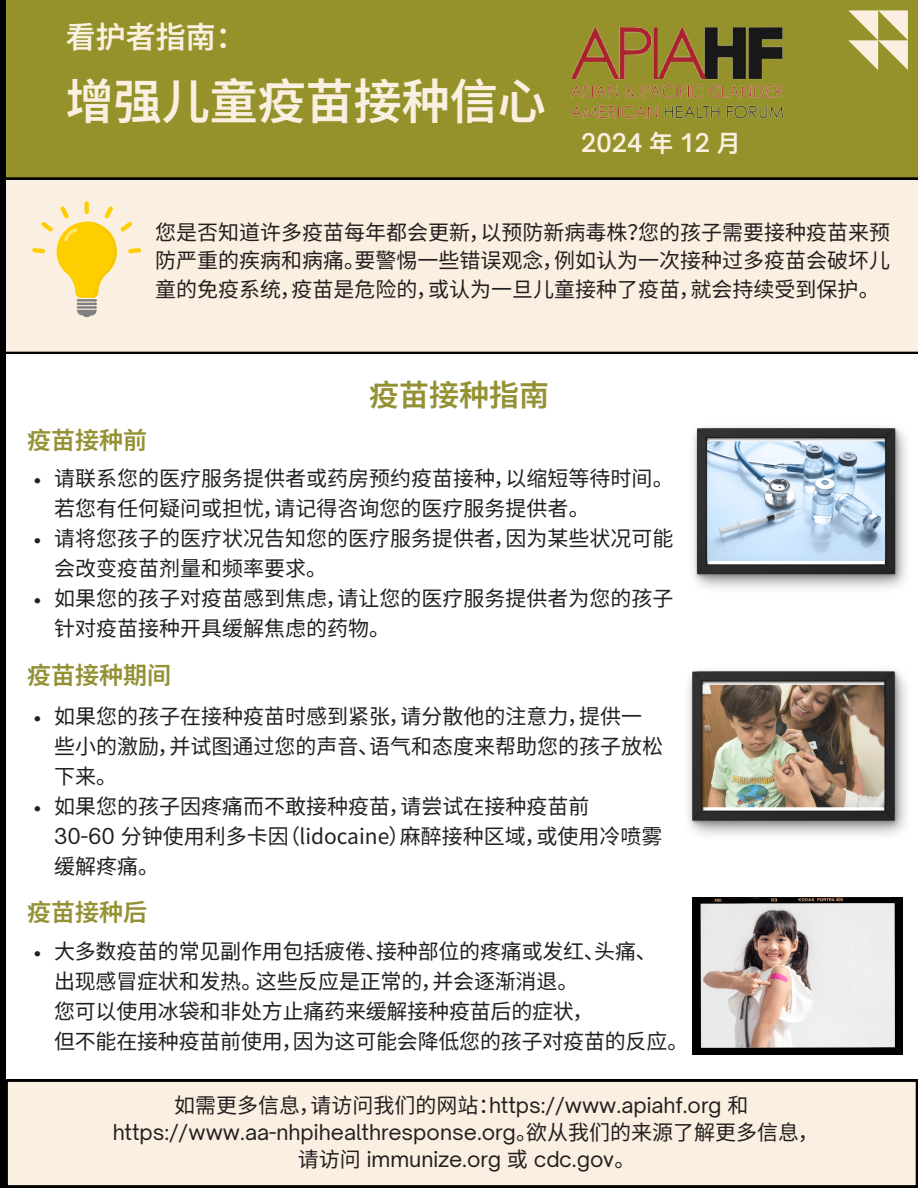
<style>
.page{position:relative;width:918px;height:1188px;background:#fff}
.page>*{position:absolute;margin:0;border:0;box-sizing:border-box;transform-origin:0 0}
.t1{font:600 48px "Noto Sans SC";color:#f9f0e1}
.t2{font:600 30px "Noto Sans SC";color:#f9f0e1}
.t3{font:600 30px "Noto Sans SC";color:#949135}
.t4{font:600 24px "Noto Sans SC";color:#949135}
.t5{font:600 24px "Open Sauce One";color:#f9f0e1}
.t6{font:21px/30px "Noto Sans CJ Ksc";color:#231f20}
.t7{font:21px/27px "Open Sauce One";color:#231f20;text-align:center}
.s1{font-family:"Noto Sans SC"}
.s2{font-family:"Open Sauce One"}
.s3{font-family:"Noto Sans CJ Ksc"}
</style>
<div class="page">
<div style="left:6px;top:180px;width:912px;height:174px;background:#faefe0"></div>
<div style="left:6px;top:0;width:912px;height:180px;background:#96922b"></div>
<div style="left:0;top:0;width:6px;height:1188px;background:#000001"></div>
<svg style="left:553px;top:8px;width:244px;height:122px;background:#8d7f2e"></svg>
<svg style="left:848px;top:10px;width:60px;height:60px;background:#c7bf84"></svg>
<svg style="left:32px;top:201px;width:109px;height:116px;background:#f8e39e"></svg>
<svg style="left:693px;top:426px;width:214px;height:163px;background:#a7b4c1"></svg>
<img style="left:688px;top:670px;width:219px;height:165px">
<svg style="left:692px;top:898px;width:211px;height:156px;background:#b8b1ae"></svg>
<div style="left:6px;top:1080px;width:912px;height:107px;background:#faefe0"></div>
<p class="t2" style="left:66px;top:20px;width:182px">看护者指南：</p>
<p class="t1" style="left:66px;top:74px;width:481px">增强儿童疫苗接种信心</p>
<p class="t5" style="left:581px;top:128px;width:161px">2024 <span class="s1">年</span> 12 <span class="s1">月</span></p>
<p class="t6" style="left:155px;top:218px;width:737px;line-height:28.5px;text-align:justify">您是否知道许多疫苗每年都会更新，以预防新病毒株？您的孩子需要接种疫苗来预防严重的疾病和病痛。要警惕一些错误观念，例如认为一次接种过多疫苗会破坏儿童的免疫系统，疫苗是危险的，或认为一旦儿童接种了疫苗，就会持续受到保护。</p>
<p class="t3" style="left:369px;top:378px;width:181px">疫苗接种指南</p>
<p class="t4" style="left:27px;top:426px;width:121px">疫苗接种前</p>
<p class="t6" style="left:54px;top:464px;width:621px;text-indent:-21px"><span class="s2">•</span> 请联系您的医疗服务提供者或药房预约疫苗接种，以缩短等待时间。若您有任何疑问或担忧，请记得咨询您的医疗服务提供者。</p>
<p class="t6" style="left:54px;top:524px;width:621px;text-indent:-21px"><span class="s2">•</span> 请将您孩子的医疗状况告知您的医疗服务提供者，因为某些状况可能会改变疫苗剂量和频率要求。</p>
<p class="t6" style="left:54px;top:584px;width:621px;text-indent:-21px"><span class="s2">•</span> 如果您的孩子对疫苗感到焦虑，请让您的医疗服务提供者为您的孩子针对疫苗接种开具缓解焦虑的药物。</p>
<p class="t4" style="left:27px;top:661px;width:145px">疫苗接种期间</p>
<p class="t6" style="left:54px;top:702px;width:610px;text-indent:-21px"><span class="s2">•</span> 如果您的孩子在接种疫苗时感到紧张，请分散他的注意力，提供一些小的激励，并试图通过您的声音、语气和态度来帮助您的孩子放松下来。</p>
<p class="t6" style="left:54px;top:792px;width:610px;text-indent:-21px"><span class="s2">•</span> 如果您的孩子因疼痛而不敢接种疫苗，请尝试在接种疫苗前<br><span class="s2">30-60</span> 分钟使用利多卡因（lidocaine）麻醉接种区域，或使用冷喷雾缓解疼痛。</p>
<p class="t4" style="left:27px;top:899px;width:121px">疫苗接种后</p>
<p class="t6" style="left:54px;top:937px;width:636px;text-indent:-21px"><span class="s2">•</span> 大多数疫苗的常见副作用包括疲倦、接种部位的疼痛或发红、头痛、<br>出现感冒症状和发热。这些反应是正常的，并会逐渐消退。<br>您可以使用冰袋和非处方止痛药来缓解接种疫苗后的症状，<br>但不能在接种疫苗前使用，因为这可能会降低您的孩子对疫苗的反应。</p>
<p class="t7" style="left:113px;top:1091px;width:708px"><span class="s3">如需更多信息，请访问我们的网站：</span>https://www.apiahf.org <span class="s3">和</span>https://www.aa-nhpihealthresponse.org<span class="s3">。欲从我们的来源了解更多信息，请访问</span> immunize.org <span class="s3">或</span> cdc.gov<span class="s3">。</span></p>
</div>
